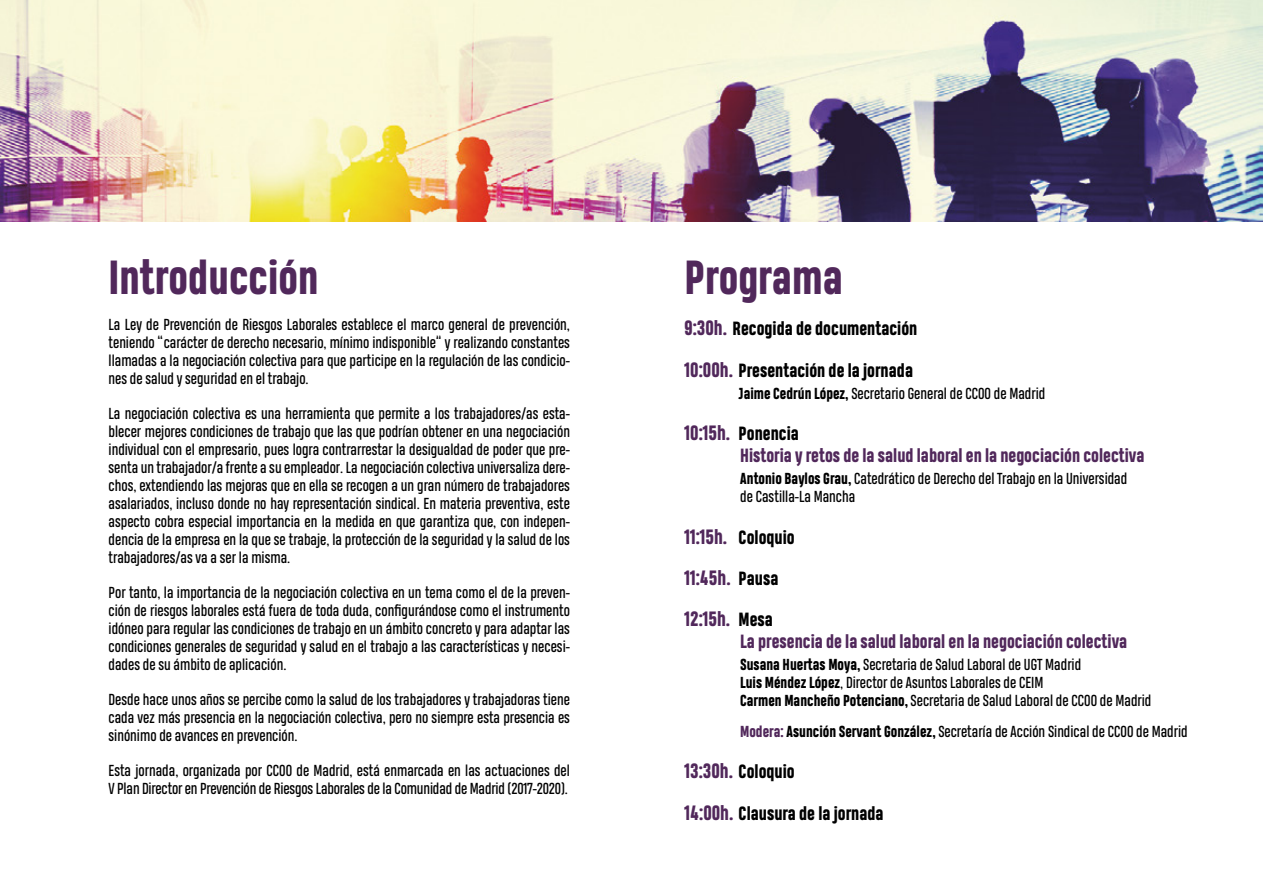
<style>
.page{position:relative;width:1263px;height:893px;background:#fff}
.page>*{position:absolute;margin:0;border:0;box-sizing:border-box;transform-origin:0 0}
.t1{font:800 45px "Heading Pro";color:#51285b}
.t2{font:800 19.5px/41.4px "Heading Pro";color:#51285b}
.t3{font:800 18px/21.6px "Heading Pro";color:#51285b}
.t4{font:800 18px "Heading Pro";color:#000}
.t5{font:15px/18px "Heading Pro";color:#000;text-align:justify}
.s1{font-size:19.5px;color:#51285b}
.s2{font-weight:800}
.s3{font-size:19.5px}
.s4{color:#000}
.s5{font-size:18px;color:#000}
.s6{font-weight:800;color:#51285b}
</style>
<div class="page">
<img style="left:0;top:0;width:1263px;height:222px">
<h1 class="t1" style="left:109px;top:249px;width:211px">Introducción</h1>
<p class="t5" style="left:109px;top:317px;width:463px">La Ley de Prevención de Riesgos Laborales establece el marco general de prevención, teniendo “carácter de derecho necesario, mínimo indisponible” y realizando constantes llamadas a la negociación colectiva para que participe en la regulación de las condicio&shy;nes de salud y seguridad en el trabajo.</p>
<p class="t5" style="left:109px;top:406px;width:463px">La negociación colectiva es una herramienta que permite a los trabajadores/as esta&shy;blecer mejores condiciones de trabajo que las que podrían obtener en una negociación individual con el empresario, pues logra contrarrestar la desigualdad de poder que pre&shy;senta un trabajador/a frente a su empleador. La negociación colectiva universaliza dere&shy;chos, extendiendo las mejoras que en ella se recogen a un gran número de trabajadores asalariados, incluso donde no hay representación sindical. En materia preventiva, este aspecto cobra especial importancia en la medida en que garantiza que, con indepen&shy;dencia de la empresa en la que se trabaje, la protección de la seguridad y la salud de los trabajadores/as va a ser la misma.</p>
<p class="t5" style="left:109px;top:585px;width:463px">Por tanto, la importancia de la negociación colectiva en un tema como el de la preven&shy;ción de riesgos laborales está fuera de toda duda, configurándose como el instrumento idóneo para regular las condiciones de trabajo en un ámbito concreto y para adaptar las condiciones generales de seguridad y salud en el trabajo a las características y necesi&shy;dades de su ámbito de aplicación.</p>
<p class="t5" style="left:109px;top:692px;width:463px">Desde hace unos años se percibe como la salud de los trabajadores y trabajadoras tiene cada vez más presencia en la negociación colectiva, pero no siempre esta presencia es sinónimo de avances en prevención.</p>
<p class="t5" style="left:109px;top:763px;width:463px">Esta jornada, organizada por CCOO de Madrid, está enmarcada en las actuaciones del<br>V Plan Director en Prevención de Riesgos Laborales de la Comunidad de Madrid (2017-2020).</p>
<h1 class="t1" style="left:685px;top:249px;width:160px">Programa</h1>
<p class="t4" style="left:685px;top:317px;width:234px"><span class="s1">9:30h.</span> Recogida de documentación</p>
<p class="t4" style="left:685px;top:359px;width:230px"><span class="s1">10:00h.</span> Presentación de la jornada</p>
<p class="t5" style="left:739px;top:386px;width:308px"><span class="s2">Jaime Cedrún López,</span> Secretario General de CCOO de Madrid</p>
<p class="t3" style="left:740px;top:425px;width:406px;text-indent:-55px"><span class="s3">10:15h.</span> <span class="s4">Ponencia<br></span>Historia y retos de la salud laboral en la negociación colectiva</p>
<p class="t5" style="left:740px;top:471px;width:389px"><span class="s2">Antonio Baylos Grau,</span> Catedrático de Derecho del Trabajo en la Universidad de Castilla-La Mancha</p>
<p class="t4" style="left:685px;top:526px;width:112px"><span class="s1">11:15h.</span> Coloquio</p>
<h2 class="t2" style="left:685px;top:559px;width:95px">11:45h. <span class="s5">Pausa<br></span>12:15h. <span class="s5">Mesa</span></h2>
<p class="t3" style="left:740px;top:632px;width:389px">La presencia de la salud laboral en la negociación colectiva</p>
<p class="t5" style="left:740px;top:657px;width:413px;text-align:left"><span class="s2">Susana Huertas Moya,</span> Secretaria de Salud Laboral de UGT Madrid<br><span class="s2">Luis Méndez López</span>, Director de Asuntos Laborales de CEIM<br><span class="s2">Carmen Mancheño Potenciano,</span> Secretaria de Salud Laboral de CCOO de Madrid</p>
<p class="t5" style="left:740px;top:724px;width:449px"><span class="s6">Modera:</span> <span class="s2">Asunción Servant González,</span> Secretaría de Acción Sindical de CCOO de Madrid</p>
<p class="t4" style="left:685px;top:761px;width:112px"><span class="s1">13:30h.</span> Coloquio</p>
<p class="t4" style="left:685px;top:802px;width:200px"><span class="s1">14:00h.</span> Clausura de la jornada</p>
</div>
